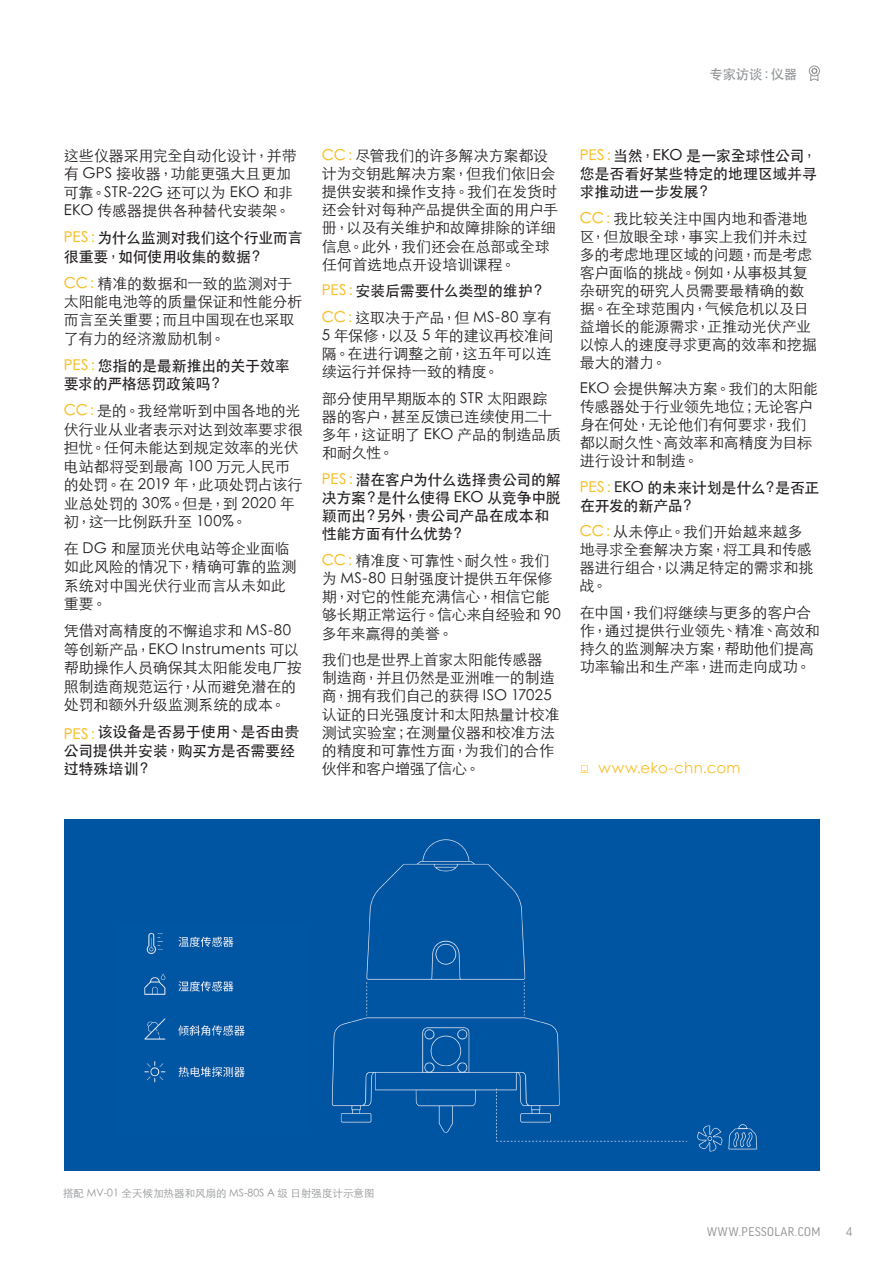
<style>
.page{position:relative;width:893px;height:1263px;background:#fff}
.page>*{position:absolute;margin:0;border:0;box-sizing:border-box;transform-origin:0 0}
.BODY_COPY_2013{font:300 15px/18.1px "ST Heiti TC";letter-spacing:-.005em;color:#231f20}
.BODY_COPY_2013-2{font:500 15px/18.5px "ST Heiti TC";letter-spacing:-.015em;color:#231f20}
.BODY_COPY_2013-3{font:300 15px "ST Heiti TC";letter-spacing:.02em;color:#f7c02c}
.t1{font:13.5px "Good Headline Pro Narr";letter-spacing:.035em;color:#939598}
.BODY_COPY_2013-4{font:500 13.5px "ST Heiti TC";letter-spacing:-.03em;color:#939598}
.CAPTIONS{font:300 10.5px "ST Heiti SC";color:#939598}
.s1{color:#f7c02c}
.s2{font-weight:500;color:#f7c02c}
</style>
<div class="page">
<div style="left:809px;top:66px;width:11px;height:10px;border:1px solid #939598;border-radius:50%"></div>
<svg style="left:810px;top:67px;width:9px;height:14px"></svg>
<div style="left:64px;top:819px;width:756px;height:351px;background:#0055a3"></div>
<svg style="left:580px;top:765px;width:8px;height:8px"></svg>
<p class="BODY_COPY_2013-4" style="left:710px;top:67px;width:89px">专家访谈：仪器</p>
<p class="BODY_COPY_2013" style="left:64px;top:145px;width:234px">这些仪器采用完全自动化设计，并带有 GPS 接收器，功能更强大且更加可靠。STR-22G 还可以为 EKO 和非<br>EKO 传感器提供各种替代安装架。</p>
<p class="BODY_COPY_2013-2" style="left:64px;top:228px;width:240px"><span class="s1">PES：</span>为什么监测对我们这个行业而言很重要，如何使用收集的数据？</p>
<p class="BODY_COPY_2013" style="left:64px;top:272px;width:240px"><span class="s2">CC：</span>精准的数据和一致的监测对于太阳能电池等的质量保证和性能分析而言至关重要；而且中国现在也采取了有力的经济激励机制。</p>
<p class="BODY_COPY_2013-2" style="left:64px;top:356px;width:228px"><span class="s1">PES：</span>您指的是最新推出的关于效率要求的严格惩罚政策吗？</p>
<p class="BODY_COPY_2013" style="left:64px;top:400px;width:240px"><span class="s2">CC：</span>是的。我经常听到中国各地的光伏行业从业者表示对达到效率要求很担忧。任何未能达到规定效率的光伏电站都将受到最高 100 万元人民币的处罚。在 2019 年，此项处罚占该行业总处罚的 30%。但是，到 2020 年初，这一比例跃升至 100%。</p>
<p class="BODY_COPY_2013" style="left:64px;top:538px;width:234px">在 DG 和屋顶光伏电站等企业面临如此风险的情况下，精确可靠的监测系统对中国光伏行业而言从未如此重要。</p>
<p class="BODY_COPY_2013" style="left:64px;top:620px;width:240px">凭借对高精度的不懈追求和 MS-80等创新产品，EKO Instruments 可以帮助操作人员确保其太阳能发电厂按照制造商规范运行，从而避免潜在的处罚和额外升级监测系统的成本。</p>
<p class="BODY_COPY_2013-2" style="left:64px;top:722px;width:237px"><span class="s1">PES：</span>该设备是否易于使用、是否由贵公司提供并安装，购买方是否需要经过特殊培训？</p>
<p class="BODY_COPY_2013" style="left:322px;top:145px;width:238px"><span class="s2">CC：</span>尽管我们的许多解决方案都设计为交钥匙解决方案，但我们依旧会提供安装和操作支持。我们在发货时还会针对每种产品提供全面的用户手册，以及有关维护和故障排除的详细信息。此外，我们还会在总部或全球任何首选地点开设培训课程。</p>
<p class="BODY_COPY_2013-2" style="left:322px;top:281px;width:226px"><span class="s1">PES：</span>安装后需要什么类型的维护？</p>
<p class="BODY_COPY_2013" style="left:322px;top:307px;width:234px"><span class="s2">CC：</span>这取决于产品，但 MS-80 享有<br>5 年保修，以及 5 年的建议再校准间隔。在进行调整之前，这五年可以连续运行并保持一致的精度。</p>
<p class="BODY_COPY_2013" style="left:322px;top:388px;width:241px">部分使用早期版本的 STR 太阳跟踪器的客户，甚至反馈已连续使用二十多年，这证明了 EKO 产品的制造品质和耐久性。</p>
<p class="BODY_COPY_2013-2" style="left:322px;top:470px;width:241px"><span class="s1">PES：</span>潜在客户为什么选择贵公司的解决方案？是什么使得 EKO 从竞争中脱颖而出？另外，贵公司产品在成本和性能方面有什么优势？</p>
<p class="BODY_COPY_2013" style="left:322px;top:550px;width:241px"><span class="s2">CC：</span>精准度、可靠性、耐久性。我们为 MS-80 日射强度计提供五年保修期，对它的性能充满信心，相信它能够长期正常运行。信心来自经验和 90多年来赢得的美誉。</p>
<p class="BODY_COPY_2013" style="left:322px;top:649px;width:239px">我们也是世界上首家太阳能传感器制造商，并且仍然是亚洲唯一的制造商，拥有我们自己的获得 ISO 17025认证的日光强度计和太阳热量计校准测试实验室；在测量仪器和校准方法的精度和可靠性方面，为我们的合作伙伴和客户增强了信心。</p>
<p class="BODY_COPY_2013-2" style="left:580px;top:146px;width:239px;line-height:18px;text-align:justify"><span class="s1">PES：</span>当然，EKO 是一家全球性公司，您是否看好某些特定的地理区域并寻求推动进一步发展？</p>
<p class="BODY_COPY_2013" style="left:580px;top:207px;width:239px"><span class="s2">CC：</span>我比较关注中国内地和香港地区，但放眼全球，事实上我们并未过多的考虑地理区域的问题，而是考虑客户面临的挑战。例如，从事极其复杂研究的研究人员需要最精确的数据。在全球范围内，气候危机以及日益增长的能源需求，正推动光伏产业以惊人的速度寻求更高的效率和挖掘最大的潜力。</p>
<p class="BODY_COPY_2013" style="left:580px;top:378px;width:240px">EKO 会提供解决方案。我们的太阳能传感器处于行业领先地位；无论客户身在何处，无论他们有何要求，我们都以耐久性、高效率和高精度为目标进行设计和制造。</p>
<p class="BODY_COPY_2013-2" style="left:580px;top:478px;width:241px;line-height:18px"><span class="s1">PES：</span>EKO 的未来计划是什么？是否正在开发的新产品？</p>
<p class="BODY_COPY_2013" style="left:580px;top:521px;width:235px"><span class="s2">CC：</span>从未停止。我们开始越来越多地寻求全套解决方案，将工具和传感器进行组合，以满足特定的需求和挑战。</p>
<p class="BODY_COPY_2013" style="left:580px;top:602px;width:241px">在中国，我们将继续与更多的客户合作，通过提供行业领先、精准、高效和持久的监测解决方案，帮助他们提高功率输出和生产率，进而走向成功。</p>
<p class="BODY_COPY_2013-3" style="left:598px;top:755px;width:144px">www.eko-chn.com</p>
<p class="CAPTIONS" style="left:63px;top:1184px;width:313px">搭配 MV-01 全天候加热器和风扇的 MS-80S A 级 日射强度计示意图</p>
<p class="t1" style="left:707px;top:1225px;width:115px">WWW.PESSOLAR.COM</p>
<p class="t1" style="left:846px;top:1225px;width:7px">4</p>
</div>
